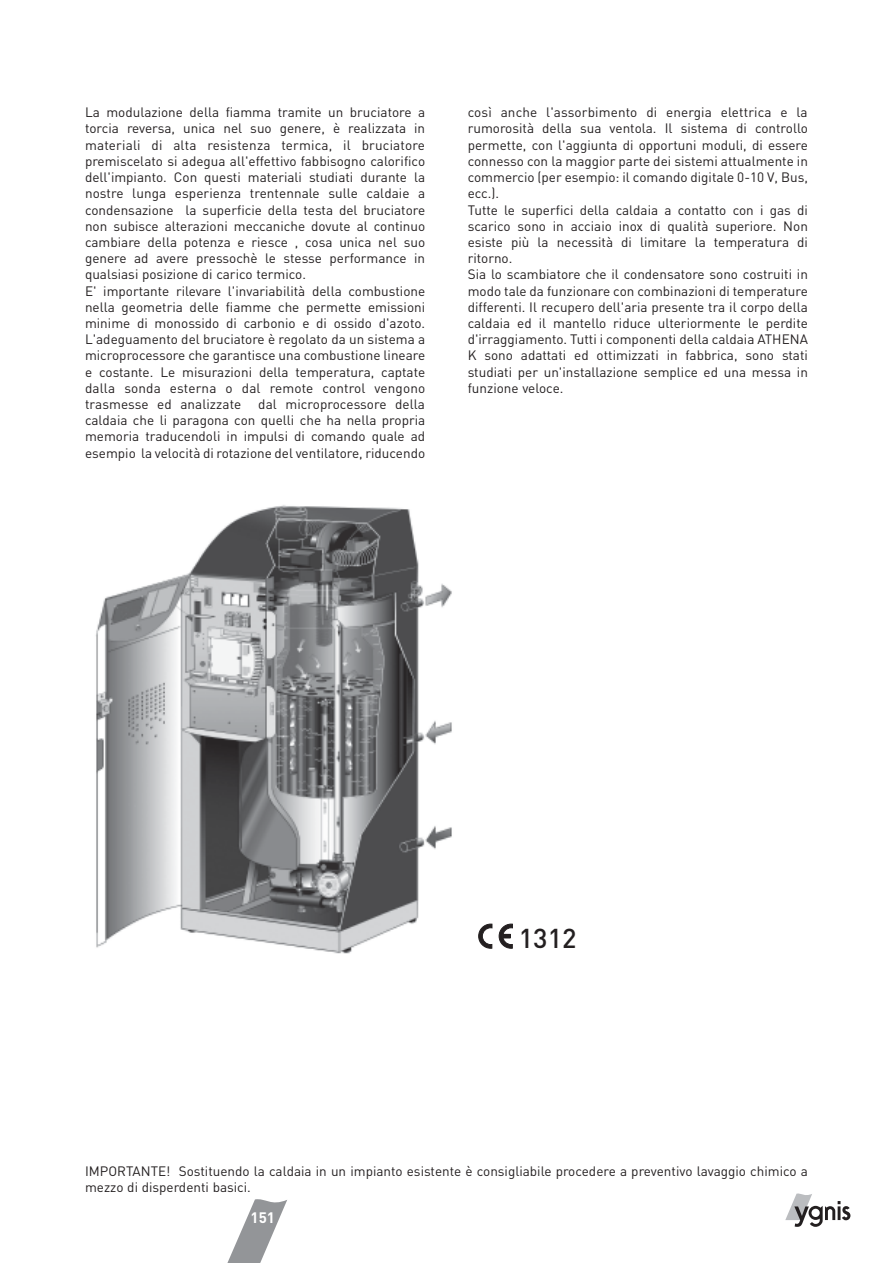
<style>
.page{position:relative;width:893px;height:1263px;background:#fff}
.page>*{position:absolute;margin:0;border:0;box-sizing:border-box;transform-origin:0 0}
.t1{font:500 27px "DIN";color:#231f20}
.t2{font:700 15px "DIN";color:#fff}
.t3{font:13.5px/16.2px "DIN";color:#231f20}
</style>
<div class="page">
<img style="left:96px;top:505px;width:356px;height:449px">
<svg style="left:227px;top:1199px;width:60px;height:64px"></svg>
<svg style="left:785px;top:1193px;width:65px;height:34px"></svg>
<svg style="left:479px;top:924px;width:13px;height:24px"></svg>
<svg style="left:499px;top:924px;width:14px;height:24px"></svg>
<p class="t3" style="left:85px;top:106px;width:342px">La modulazione della fiamma tramite un bruciatore a torcia reversa, unica nel suo genere, è realizzata in materiali di alta resistenza termica, il bruciatore premiscelato si adegua all'effettivo fabbisogno calorifico dell'impianto. Con questi materiali studiati durante la nostre lunga esperienza trentennale sulle caldaie a condensazione la superficie della testa del bruciatore non subisce alterazioni meccaniche dovute al continuo cambiare della potenza e riesce , cosa unica nel suo genere ad avere pressochè le stesse performance in qualsiasi posizione di carico termico.<br>E' importante rilevare l'invariabilità della combustione nella geometria delle fiamme che permette emissioni minime di monossido di carbonio e di ossido d'azoto.<br>L'adeguamento del bruciatore è regolato da un sistema a microprocessore che garantisce una combustione lineare e costante. Le misurazioni della temperatura, captate dalla sonda esterna o dal remote control vengono trasmesse ed analizzate</p>
<p class="t3" style="left:85px;top:398px;width:342px;text-align:justify;text-indent:173px">dal microprocessore della caldaia che li paragona con quelli che ha nella propria memoria traducendoli in impulsi di comando quale ad esempio la velocità di rotazione del ventilatore, riducendo</p>
<p class="t3" style="left:468px;top:106px;width:342px">così anche l'assorbimento di energia elettrica e la rumorosità della sua ventola. Il sistema di controllo permette, con l'aggiunta di opportuni moduli, di essere connesso con la maggior parte dei sistemi attualmente in commercio (per esempio: il comando digitale 0-10 V, Bus, ecc.).<br>Tutte le superfici della caldaia a contatto con i gas di scarico sono in acciaio inox di qualità superiore. Non esiste più la necessità di limitare la temperatura di ritorno.<br>Sia lo scambiatore che il condensatore sono costruiti in modo tale da funzionare con combinazioni di temperature differenti. Il recupero dell'aria presente tra il corpo della caldaia ed il mantello riduce ulteriormente le perdite d'irraggiamento. Tutti i componenti della caldaia ATHENA K sono adattati ed ottimizzati in fabbrica, sono stati studiati per un'installazione semplice ed una messa in funzione veloce.</p>
<h1 class="t1" style="left:519px;top:929px;width:59px">1312</h1>
<p class="t3" style="left:85px;top:1165px;width:724px">IMPORTANTE! Sostituendo la caldaia in un impianto esistente è consigliabile procedere a preventivo lavaggio chimico a mezzo di disperdenti basici.</p>
<p class="t2" style="left:251px;top:1212px;width:26px">151</p>
</div>
